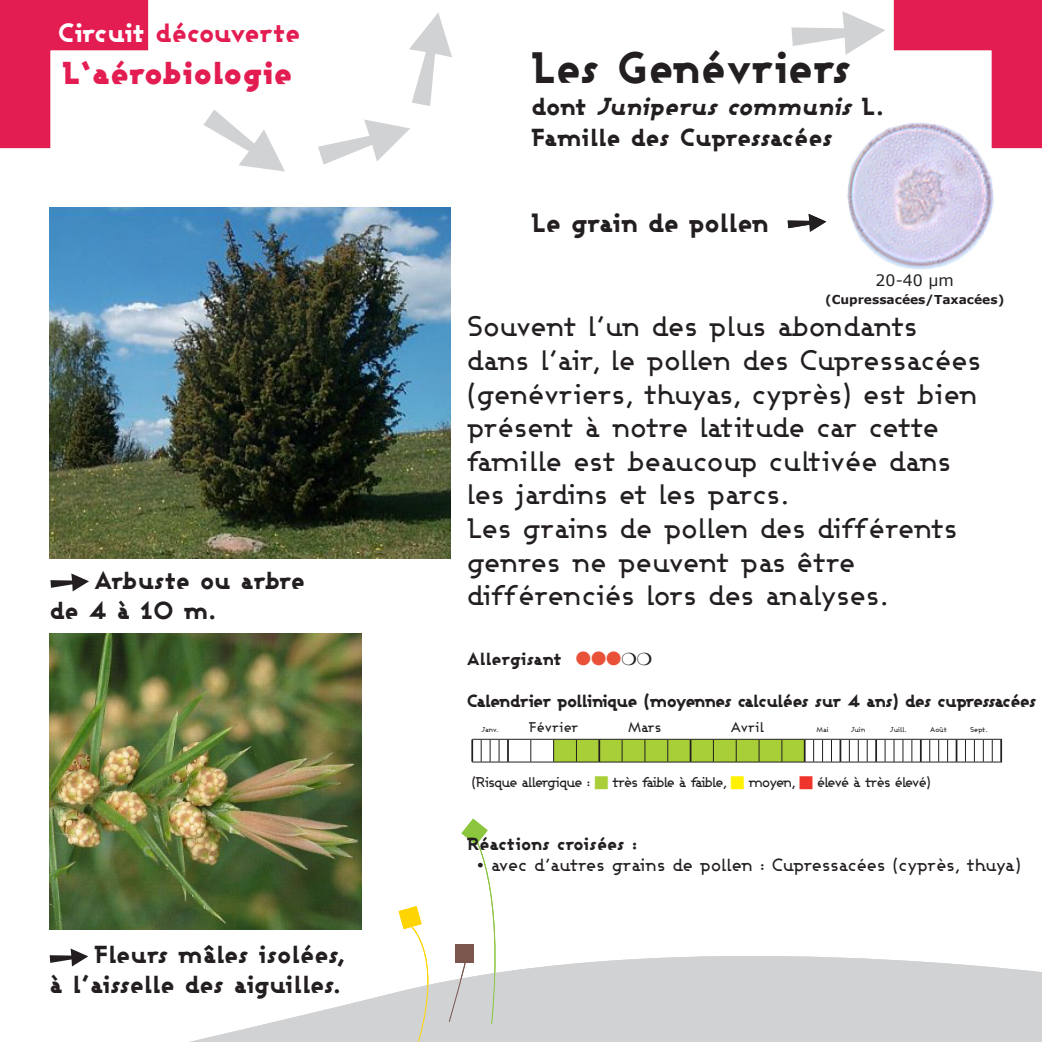
<style>
.page{position:relative;width:1042px;height:1042px;background:#fff}
.page>*{position:absolute;margin:0;border:0;box-sizing:border-box;transform-origin:0 0}
.t1{font:800 43.75px "Ashby";color:#231f20}
.t2{font:900 31.5px "Ashby";color:#e31d51}
.t3{font:500 28px/33.6px "Ashby";letter-spacing:-.015em;color:#231f20}
.t4{font:800 26.25px "Ashby";letter-spacing:-.02em;color:#e31d51}
.t5{font:800 26.25px "Ashby";letter-spacing:-.02em;color:#231f20}
.t6{font:800 24.5px/29.4px "Ashby";letter-spacing:-.02em;color:#231f20;text-align:right}
.t7{font:italic 800 24.5px "Ashby";color:#231f20}
.t8{font:800 17.5px "Ashby";letter-spacing:-.04em;color:#231f20}
.t9{font:500 17.5px "Ashby";letter-spacing:-.015em;color:#231f20}
.t10{font:800 17.5px "Ashby";color:#231f20}
.t11{font:800 17.5px "Ashby";letter-spacing:-.005em;color:#231f20}
.t12{font:15.75px "Verdana";color:#231f20}
.t13{font:500 14px "Ashby";letter-spacing:-.06em;color:#231f20}
.t14{font:500 14px "Ashby";color:#231f20}
.t15{font:700 12.25px "Verdana";color:#231f20}
.t16{font:500 7px "Ashby";letter-spacing:-.02em;color:#231f20}
.s1{color:#fff}
.s2{font-style:normal}
.s3{color:#ea5139}
.s4{color:#a9cf38}
.s5{color:#fff101}
.s6{color:#ee342b}
</style>
<div class="page">
<svg style="left:0;top:0;width:285px;height:172px"></svg>
<svg style="left:318px;top:119px;width:92px;height:46px"></svg>
<svg style="left:409px;top:13px;width:43px;height:93px"></svg>
<svg style="left:791px;top:0;width:251px;height:149px"></svg>
<svg style="left:49px;top:922px;width:993px;height:120px"></svg>
<img style="left:50px;top:207px;width:400px;height:351px">
<svg style="left:399px;top:819px;width:106px;height:223px"></svg>
<img style="left:50px;top:634px;width:312px;height:295px">
<svg style="left:788px;top:214px;width:38px;height:18px"></svg>
<svg style="left:50px;top:948px;width:38px;height:18px"></svg>
<svg style="left:471px;top:739px;width:531px;height:24px"></svg>
<img style="left:843px;top:119px;width:154px;height:151px">
<svg style="left:50px;top:573px;width:39px;height:18px"></svg>
<p class="t4" style="left:58px;top:16px;width:244px"><span class="s1">Circuit</span> découverte</p>
<p class="t2" style="left:62px;top:52px;width:232px">L‘aérobiologie</p>
<p class="t6" style="left:94px;top:565px;width:212px">Arbuste ou arbre</p>
<p class="t6" style="left:50px;top:594px;width:169px">de 4 à 10 m.</p>
<p class="t6" style="left:50px;top:939px;width:297px">Fleurs mâles isolées,<br>à l’aisselle des aiguilles.</p>
<p class="t1" style="left:531px;top:39px;width:322px">Les Genévriers</p>
<p class="t7" style="left:531px;top:90px;width:355px"><span class="s2">d o n t</span> Juniperus communis <span class="s2">L .</span></p>
<p class="t6" style="left:531px;top:122px;width:303px">Famille des Cupressacées</p>
<p class="t5" style="left:531px;top:206px;width:239px">Le grain de pollen</p>
<p class="t12" style="left:875px;top:270px;width:80px">20-40 µm</p>
<p class="t15" style="left:825px;top:290px;width:181px">(Cupressacées/Taxacées)</p>
<p class="t3" style="left:467px;top:309px;width:516px">Souvent l’un des plus abondants dans l’air, le pollen des Cupressacées (genévriers, thuyas, cyprès) est bien présent à notre latitude car cette famille est beaucoup cultivée dans les jardins et les parcs.<br>Les grains de pollen des différents genres ne peuvent pas être différenciés lors des analyses.</p>
<p class="t11" style="left:467px;top:647px;width:156px">Allergisant <span class="s3">●●●</span></p>
<p class="t8" style="left:467px;top:689px;width:571px">Calendrier pollinique (moyennes calculées sur 4 ans) des cupressacées</p>
<p class="t16" style="left:482px;top:725px;width:18px">Janv.</p>
<p class="t14" style="left:529px;top:718px;width:51px">Février</p>
<p class="t13" style="left:628px;top:718px;width:35px">Mars</p>
<p class="t13" style="left:731px;top:718px;width:35px">Avril</p>
<p class="t16" style="left:816px;top:725px;width:14px">Mai</p>
<p class="t16" style="left:851px;top:725px;width:16px">Juin</p>
<p class="t16" style="left:890px;top:725px;width:18px">Juill.</p>
<p class="t16" style="left:930px;top:725px;width:18px">Août</p>
<p class="t16" style="left:970px;top:725px;width:19px">Sept.</p>
<p class="t13" style="left:471px;top:773px;width:461px">(Risque allergique : <span class="s4">■</span> très faible à faible, <span class="s5">■</span> moyen, <span class="s6">■</span> élevé à très élevé)</p>
<p class="t10" style="left:467px;top:832px;width:172px">Réactions croisées :</p>
<p class="t9" style="left:477px;top:853px;width:546px">• avec d’autres grains de pollen : Cupressacées (cyprès, thuya)</p>
</div>
